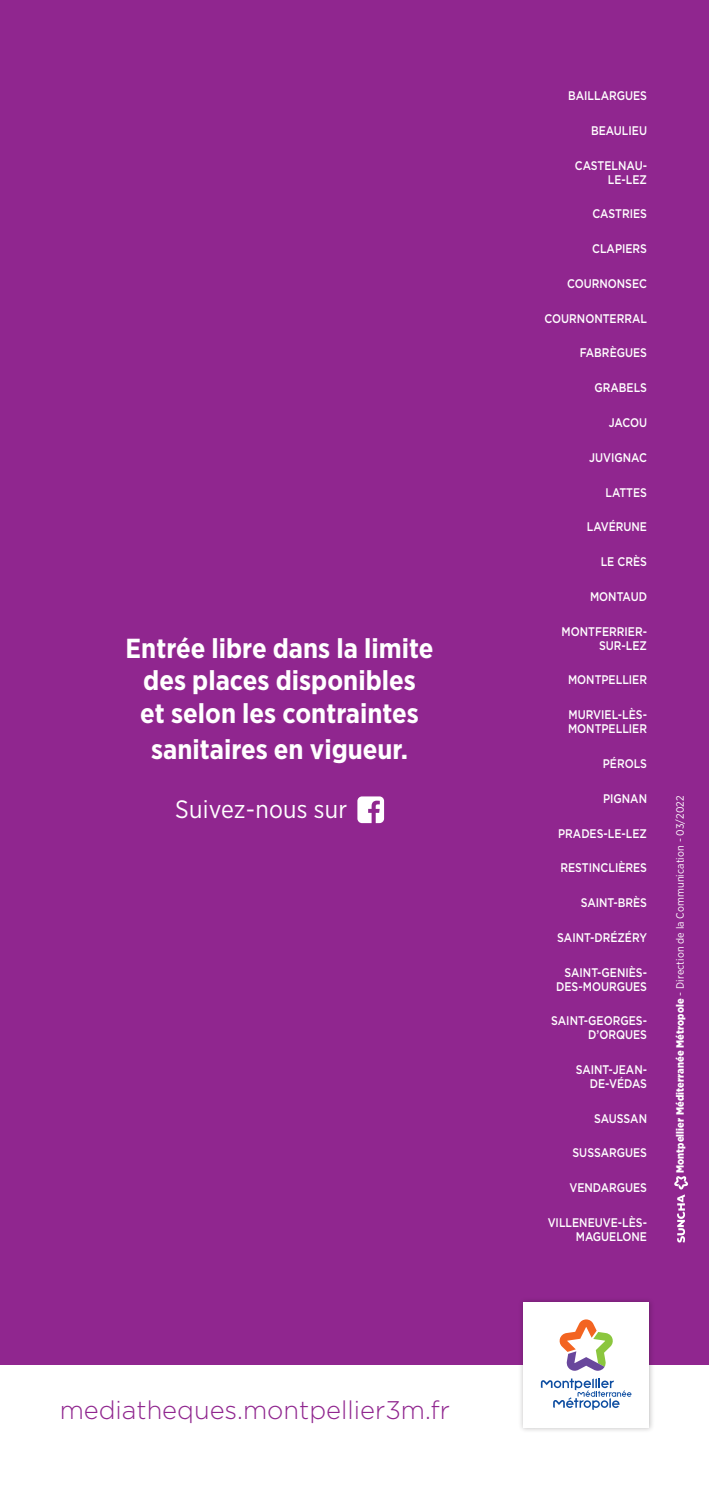
<style>
.page{position:relative;width:709px;height:1489px;background:#fff}
.page>*{position:absolute;margin:0;border:0;box-sizing:border-box;transform-origin:0 0}
.t1{font:700 27.5px/32.5px "Gotham Narrow";color:#fff;text-align:center}
.t2{font:300 25.5px "Gotham";color:#90268f}
.t3{font:25px "Gotham Narrow";letter-spacing:.01em;color:#fff}
.t4{font:500 12.5px/13.8px "Gotham";color:#fff;text-align:right;scale:.85 1}
.t5{font:10.5px "Gotham Narrow";letter-spacing:.01em;color:#fff}
.s1{font-weight:900}
</style>
<div class="page">
<div style="left:0;top:0;width:709px;height:1364px;background:#90268f"></div>
<img style="left:516px;top:1300px;width:140px;height:131px">
<svg style="left:523px;top:1301px;width:125px;height:126px"></svg>
<svg style="left:357px;top:796px;width:27px;height:27px"></svg>
<svg style="left:674px;top:1176px;width:14px;height:66px"></svg>
<p class="t4" style="left:568px;top:89px;width:94px">BAILLARGUES</p>
<p class="t4" style="left:591px;top:123px;width:67px">BEAULIEU</p>
<p class="t4" style="left:575px;top:158px;width:86px">CASTELNAU-<br>LE-LEZ</p>
<p class="t4" style="left:592px;top:207px;width:66px">CASTRIES</p>
<p class="t4" style="left:592px;top:241px;width:66px">CLAPIERS</p>
<p class="t4" style="left:567px;top:276px;width:96px">COURNONSEC</p>
<p class="t4" style="left:544px;top:311px;width:122px">COURNONTERRAL</p>
<p class="t4" style="left:580px;top:346px;width:81px">FABRÈGUES</p>
<p class="t4" style="left:594px;top:381px;width:63px">GRABELS</p>
<p class="t4" style="left:608px;top:415px;width:47px">JACOU</p>
<p class="t4" style="left:589px;top:450px;width:70px">JUVIGNAC</p>
<p class="t4" style="left:605px;top:485px;width:50px">LATTES</p>
<p class="t4" style="left:587px;top:520px;width:72px">LAVÉRUNE</p>
<p class="t4" style="left:600px;top:554px;width:56px">LE CRÈS</p>
<p class="t4" style="left:590px;top:589px;width:69px">MONTAUD</p>
<p class="t4" style="left:561px;top:624px;width:102px">MONTFERRIER-<br>SUR-LEZ</p>
<p class="t4" style="left:568px;top:673px;width:94px">MONTPELLIER</p>
<p class="t4" style="left:568px;top:707px;width:94px;text-align:left">MURVIEL-LÈS-<br>MONTPELLIER</p>
<p class="t4" style="left:603px;top:756px;width:54px">PÉROLS</p>
<p class="t4" style="left:603px;top:791px;width:53px">PIGNAN</p>
<p class="t4" style="left:558px;top:826px;width:106px">PRADES-LE-LEZ</p>
<p class="t4" style="left:560px;top:860px;width:103px">RESTINCLIÈRES</p>
<p class="t4" style="left:580px;top:895px;width:80px">SAINT-BRÈS</p>
<p class="t4" style="left:557px;top:930px;width:107px">SAINT-DRÉZÉRY</p>
<p class="t4" style="left:556px;top:965px;width:108px">SAINT-GENIÈS-<br>DES-MOURGUES</p>
<p class="t4" style="left:551px;top:1013px;width:114px">SAINT-GEORGES-<br>D’ORQUES</p>
<p class="t4" style="left:576px;top:1062px;width:85px">SAINT-JEAN-<br>DE-VÉDAS</p>
<p class="t4" style="left:594px;top:1111px;width:64px">SAUSSAN</p>
<p class="t4" style="left:572px;top:1145px;width:89px">SUSSARGUES</p>
<p class="t4" style="left:569px;top:1180px;width:93px">VENDARGUES</p>
<p class="t4" style="left:547px;top:1215px;width:118px">VILLENEUVE-LÈS-<br>MAGUELONE</p>
<h1 class="t1" style="left:126px;top:631px;width:309px">Entrée libre dans la limite des places disponibles<br>et selon les contraintes</h1>
<h1 class="t1" style="left:151px;top:732px;width:258px">sanitaires en vigueur.</h1>
<h3 class="t3" style="left:175px;top:793px;width:174px">Suivez-nous sur</h3>
<p class="t5" style="left:673px;top:1173px;width:379px;rotate:-90deg"><span class="s1">Montpellier Méditerranée Métropole</span> - Direction de la Communication - 03/2022</p>
<h2 class="t2" style="left:60px;top:1393px;width:392px">mediatheques.montpellier3m.fr</h2>
</div>
